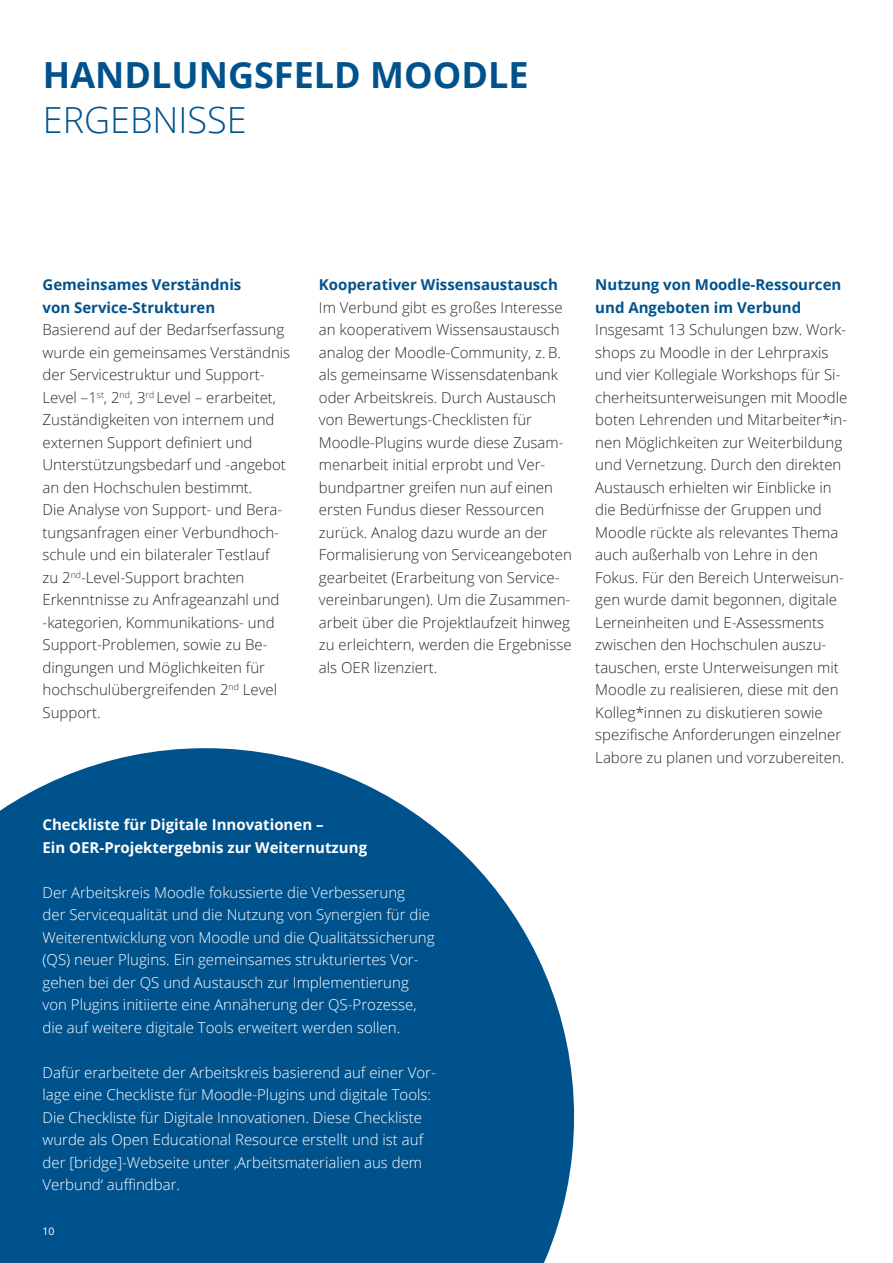
<style>
.page{position:relative;width:893px;height:1263px;background:#fff}
.page>*{position:absolute;margin:0;border:0;box-sizing:border-box;transform-origin:0 0}
.t1{font:700 36px "Open Sans";color:#00528d}
.t2{font:300 36px "Open Sans";color:#00528d}
.t3{font:300 15px/22.5px "Open Sans";color:#282827}
.t4{font:300 15px/22.5px "Open Sans";color:#fff}
.t5{font:700 15px/22.5px "Open Sans";color:#00528d}
.t6{font:700 15px/22.5px "Open Sans";color:#fff}
.t7{font:10.5px "Open Sans";color:#fff}
</style>
<div class="page">
<svg style="left:0;top:748px;width:574px;height:515px;fill:#00528d"></svg>
<h1 class="t1" style="left:43px;top:49px;width:487px">HANDLUNGSFELD MOODLE</h1>
<h1 class="t2" style="left:43px;top:95px;width:205px">ERGEBNISSE</h1>
<p class="t5" style="left:43px;top:273px;width:200px">Gemeinsames Verständnis von Service-Strukturen</p>
<p class="t3" style="left:43px;top:318px;width:249px">Basierend auf der Bedarfserfassung wurde ein gemeinsames Verständnis der Servicestruktur und Support-Level –1<sup>st</sup>, 2<sup>nd</sup>, 3<sup>rd</sup> Level – erarbeitet, Zuständigkeiten von internem und externen Support definiert und Unterstützungsbedarf und -angebot an den Hochschulen bestimmt.<br>Die Analyse von Support- und Bera&shy;tungsanfragen einer Verbundhoch&shy;schule und ein bilateraler Testlauf<br>zu 2<sup>nd</sup>-Level-Support brachten Erkenntnisse zu Anfrageanzahl und -kategorien, Kommunikations- und Support-Problemen, sowie zu Be&shy;dingungen und Möglichkeiten für hochschulübergreifenden 2<sup>nd</sup> Level Support.</p>
<p class="t5" style="left:319px;top:273px;width:240px">Kooperativer Wissensaustausch</p>
<p class="t3" style="left:319px;top:295px;width:255px">Im Verbund gibt es großes Interesse an kooperativem Wissensaustausch analog der Moodle-Community, z. B. als gemeinsame Wissensdatenbank oder Arbeitskreis. Durch Austausch von Bewertungs-Checklisten für Moodle-Plugins wurde diese Zusam&shy;menarbeit initial erprobt und Ver&shy;bundpartner greifen nun auf einen ersten Fundus dieser Ressourcen zurück. Analog dazu wurde an der Formalisierung von Serviceangeboten gearbeitet (Erarbeitung von Service&shy;vereinbarungen). Um die Zusammen&shy;arbeit über die Projektlaufzeit hinweg zu erleichtern, werden die Ergebnisse als OER lizenziert.</p>
<p class="t6" style="left:43px;top:813px;width:326px">Checkliste für Digitale Innovationen –<br>Ein OER-Projektergebnis zur Weiternutzung</p>
<p class="t4" style="left:43px;top:880px;width:394px">Der Arbeitskreis Moodle fokussierte die Verbesserung<br>der Servicequalität und die Nutzung von Synergien für die Weiterentwicklung von Moodle und die Qualitätssicherung (QS) neuer Plugins. Ein gemeinsames strukturiertes Vor&shy;gehen bei der QS und Austausch zur Implementierung von Plugins initiierte eine Annäherung der QS-Prozesse, die auf weitere digitale Tools erweitert werden sollen.</p>
<p class="t4" style="left:43px;top:1060px;width:395px">Dafür erarbeitete der Arbeitskreis basierend auf einer Vor&shy;lage eine Checkliste für Moodle-Plugins und digitale Tools:<br>Die Checkliste für Digitale Innovationen. Diese Checkliste wurde als Open Educational Resource erstellt und ist auf der [bridge]-Webseite unter ‚Arbeitsmaterialien aus dem Verbund‘ auffindbar.</p>
<p class="t7" style="left:43px;top:1224px;width:14px">10</p>
<p class="t5" style="left:595px;top:273px;width:248px">Nutzung von Moodle-Ressourcen und Angeboten im Verbund</p>
<p class="t3" style="left:595px;top:318px;width:253px">Insgesamt 13 Schulungen bzw. Work&shy;shops zu Moodle in der Lehrpraxis und vier Kollegiale Workshops für Si&shy;cherheitsunterweisungen mit Moodle boten Lehrenden und Mitarbeiter*in&shy;nen Möglichkeiten zur Weiterbildung und Vernetzung. Durch den direkten Austausch erhielten wir Einblicke in die Bedürfnisse der Gruppen und Moodle rückte als relevantes Thema auch außerhalb von Lehre in den Fokus. Für den Bereich Unterweisun&shy;gen wurde damit begonnen, digitale Lerneinheiten und E-Assessments zwischen den Hochschulen auszu&shy;tauschen, erste Unterweisungen mit Moodle zu realisieren, diese mit den Kolleg*innen zu diskutieren sowie spezifische Anforderungen einzelner Labore zu planen und vorzubereiten.</p>
</div>
